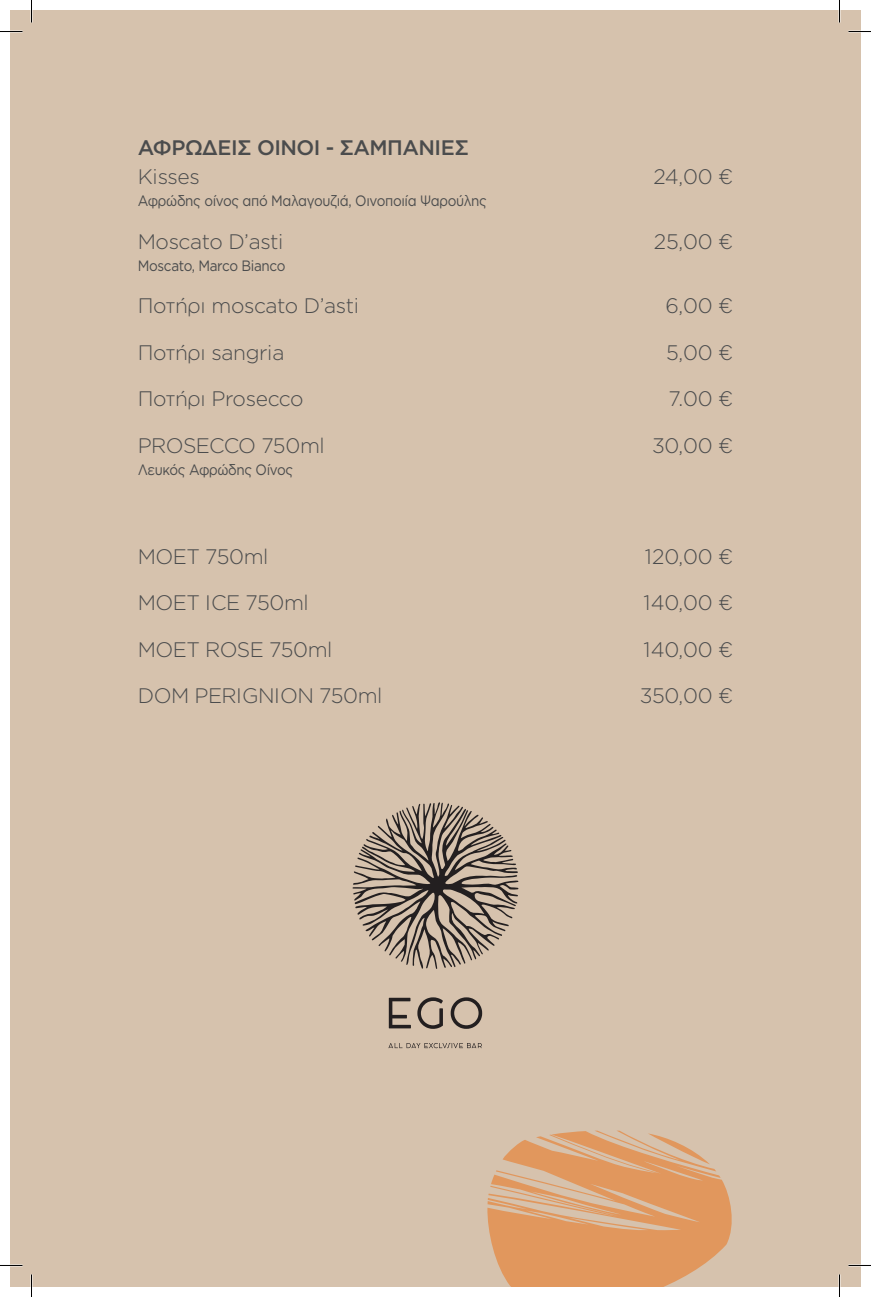
<style>
.page{position:relative;width:871px;height:1297px;background:#fff}
.page>*{position:absolute;margin:0;border:0;box-sizing:border-box;transform-origin:0 0}
.t1{font:300 21px "Gotham Greek";letter-spacing:-.025em;color:#4b4c4d}
.t2{font:500 21px "Gotham Greek";letter-spacing:-.025em;color:#4b4c4d}
.t3{font:15px "Gotham Greek";letter-spacing:-.025em;color:#4b4c4d;scale:.9 1}
</style>
<div class="page">
<div style="left:10px;top:10px;width:851px;height:1276px;background:#d6c2ad"></div>
<svg style="left:487px;top:1130px;width:245px;height:156px"></svg>
<svg style="left:389px;top:1043px;width:93px;height:4px"></svg>
<svg style="left:389px;top:997px;width:22px;height:31px"></svg>
<svg style="left:417px;top:997px;width:26px;height:31px"></svg>
<svg style="left:451px;top:997px;width:31px;height:31px"></svg>
<svg style="left:352px;top:802px;width:167px;height:167px"></svg>
<hr style="left:0;top:1264px;width:22px;height:2px;background:#fff">
<hr style="left:848px;top:1264px;width:23px;height:2px;background:#fff">
<hr style="left:838px;top:0;width:2px;height:22px;background:#fff">
<hr style="left:838px;top:1274px;width:2px;height:22px;background:#fff">
<svg style="left:0;top:31px;width:22px;height:1px"></svg>
<svg style="left:848px;top:31px;width:23px;height:1px"></svg>
<svg style="left:10px;top:1264px;width:12px;height:1px"></svg>
<svg style="left:848px;top:1264px;width:13px;height:1px"></svg>
<svg style="left:31px;top:0;width:1px;height:22px"></svg>
<svg style="left:31px;top:1274px;width:1px;height:22px"></svg>
<svg style="left:839px;top:0;width:1px;height:22px"></svg>
<svg style="left:839px;top:1274px;width:1px;height:22px"></svg>
<p class="t2" style="left:138px;top:135px;width:332px">ΑΦΡΩΔΕΙΣ ΟΊ ΝΟΙ - ΣΑΜΠΆΝΙΕΣ</p>
<p class="t1" style="left:138px;top:165px;width:64px">Kisses</p>
<p class="t1" style="left:653px;top:165px;width:81px">24,00 €</p>
<p class="t3" style="left:138px;top:193px;width:389px">Αφρώδης οίνος από Μαλαγουζιά, Οινοποιία Ψαρούλης</p>
<p class="t1" style="left:138px;top:230px;width:148px">Moscato D’asti</p>
<p class="t1" style="left:654px;top:230px;width:81px">25,00 €</p>
<p class="t3" style="left:138px;top:257px;width:165px">Moscato, Marco Bianco</p>
<p class="t1" style="left:138px;top:294px;width:223px">Ποτήρι moscato D’asti</p>
<p class="t1" style="left:665px;top:294px;width:69px">6,00 €</p>
<p class="t1" style="left:138px;top:341px;width:148px">Ποτήρι sangria</p>
<p class="t1" style="left:666px;top:341px;width:68px">5,00 €</p>
<p class="t1" style="left:138px;top:387px;width:167px">Ποτήρι Prosecco</p>
<p class="t1" style="left:668px;top:387px;width:66px">7.00 €</p>
<p class="t1" style="left:138px;top:433px;width:189px">PROSECCO 750ml</p>
<p class="t1" style="left:652px;top:433px;width:83px">30,00 €</p>
<p class="t3" style="left:138px;top:461px;width:174px">Λευκός Αφρώδης Οίνος</p>
<p class="t1" style="left:138px;top:544px;width:133px">MOET 750ml</p>
<p class="t1" style="left:645px;top:544px;width:90px">120,00 €</p>
<p class="t1" style="left:138px;top:591px;width:173px">MOET ICE 750ml</p>
<p class="t1" style="left:643px;top:591px;width:91px">140,00 €</p>
<p class="t1" style="left:138px;top:637px;width:197px">MOET ROSE 750ml</p>
<p class="t1" style="left:643px;top:637px;width:91px">140,00 €</p>
<p class="t1" style="left:138px;top:684px;width:247px">DOM PERIGNION 750ml</p>
<p class="t1" style="left:640px;top:684px;width:95px">350,00 €</p>
</div>
